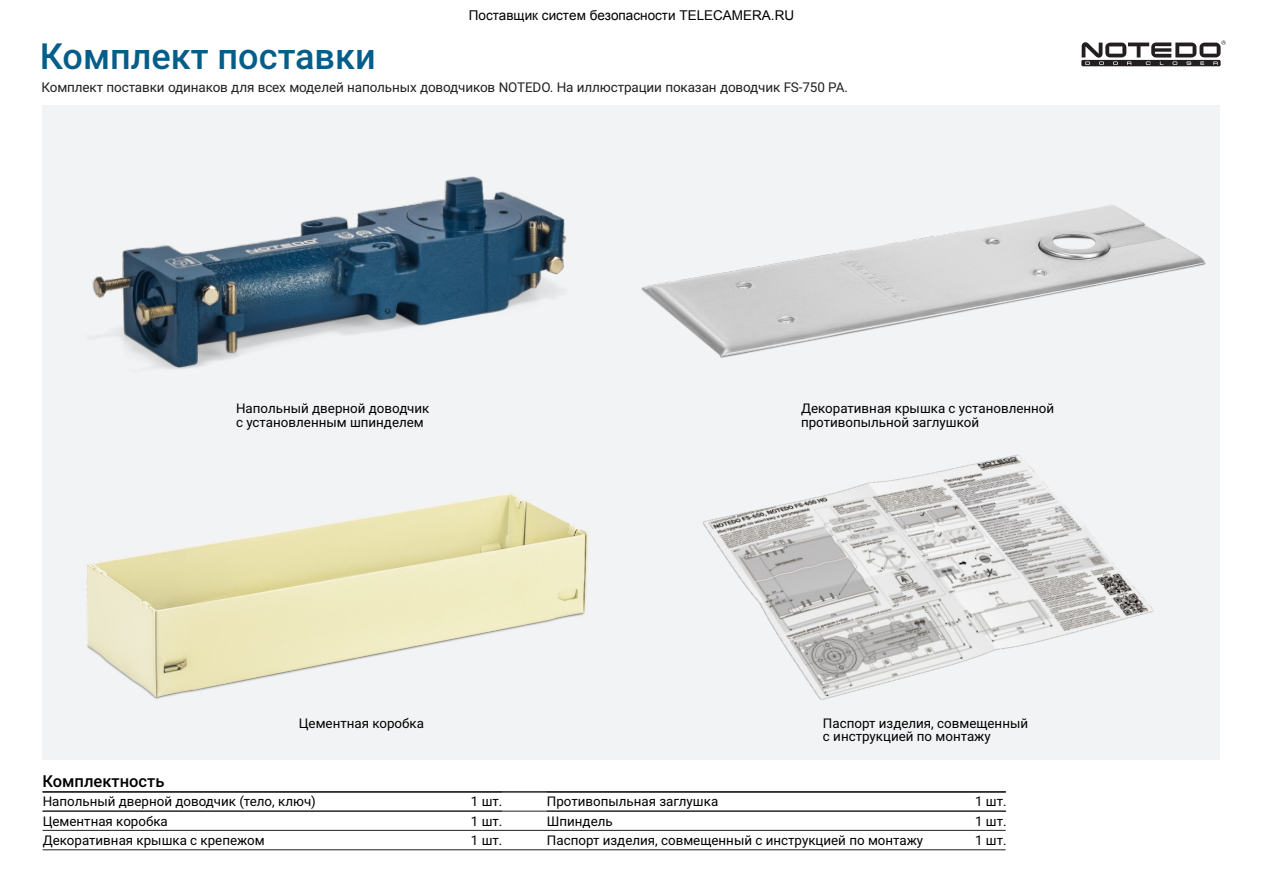
<style>
.page{position:relative;width:1263px;height:893px;background:#fff}
.page>*{position:absolute;margin:0;border:0;box-sizing:border-box;transform-origin:0 0}
.t1{font:500 36px "Roboto";color:#045e89}
.t2{font:500 16.5px "Roboto";color:#000}
.t3{font:13.5px "Roboto";letter-spacing:-.01em;color:#231f20}
.t4{font:13.35px/19.4px "Roboto";color:#000}
</style>
<div class="page">
<hr style="left:43px;top:791px;width:962px;height:2px;background:#231f20">
<hr style="left:43px;top:811px;width:962px;height:1px;background:#231f20">
<hr style="left:43px;top:849px;width:962px;height:1px;background:#231f20">
<hr style="left:43px;top:830px;width:962px;height:1px;background:#231f20">
<div style="left:43px;top:105px;width:1177px;height:654px;background:#f2f3f4"></div>
<hr style="left:547px;top:791px;width:459px;height:1px;background:#231f20">
<hr style="left:547px;top:811px;width:459px;height:1px;background:#231f20">
<img style="left:86px;top:492px;width:503px;height:207px">
<img style="left:92px;top:176px;width:475px;height:193px">
<img style="left:641px;top:205px;width:565px;height:153px">
<img style="left:664px;top:454px;width:524px;height:306px">
<svg style="left:1081px;top:41px;width:145px;height:25px"></svg>
<h1 class="t1" style="left:40px;top:42px;width:337px">Комплект поставки</h1>
<p class="t3" style="left:41px;top:82px;width:808px">Комплект поставки одинаков для всех моделей напольных доводчиков NOTEDO. На иллюстрации показан доводчик FS-750 PA.</p>
<p class="t4" style="left:236px;top:403px;width:195px;line-height:13.4px">Напольный дверной доводчик c установленным шпинделем</p>
<p class="t4" style="left:801px;top:403px;width:255px;line-height:13.4px">Декоративная крышка с установленной противопыльной заглушкой</p>
<p class="t2" style="left:42px;top:775px;width:124px">Комплектность</p>
<p class="t4" style="left:299px;top:715px;width:127px">Цементная коробка</p>
<p class="t4" style="left:823px;top:718px;width:207px;line-height:13.4px">Паспорт изделия, совмещенный с инструкцией по монтажу</p>
<p class="t4" style="left:43px;top:793px;width:275px">Напольный дверной доводчик (тело, ключ)<br>Цементная коробка<br>Декоративная крышка с крепежом</p>
<p class="t4" style="left:471px;top:793px;width:33px;text-align:justify">1 шт.<br>1 шт.<br>1 шт.</p>
<p class="t4" style="left:547px;top:793px;width:378px">Противопыльная заглушка<br>Шпиндель<br>Паспорт изделия, совмещенный с инструкцией по монтажу</p>
<p class="t4" style="left:975px;top:793px;width:33px;text-align:justify">1 шт.<br>1 шт.<br>1 шт.</p>
</div>
